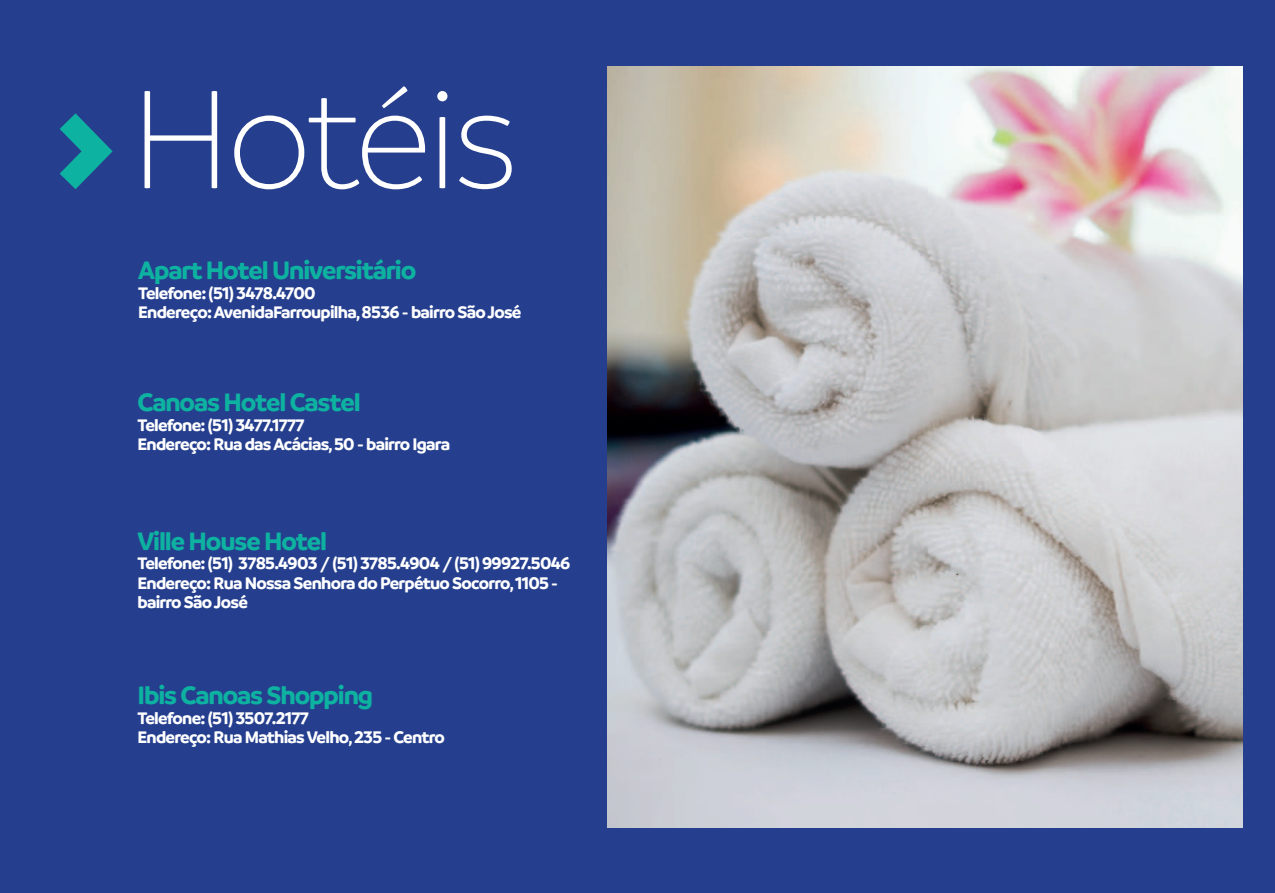
<style>
.page{position:relative;width:1275px;height:893px;background:#fff}
.page>*{position:absolute;margin:0;border:0;box-sizing:border-box;transform-origin:0 0}
.t1{font:300 150px "Branding";letter-spacing:-.04em;color:#fff}
.NOMES{font:700 27px "Branding";letter-spacing:-.04em;color:#0eb2a1}
.NOMES-2{font:700 18px/19.5px "Branding";letter-spacing:-.04em;color:#fff}
</style>
<div class="page">
<div style="left:0;top:0;width:1275px;height:892px;background:#253f8e"></div>
<svg style="left:60px;top:113px;width:53px;height:76px"></svg>
<img style="left:607px;top:66px;width:636px;height:761px">
<p class="t1" style="left:129px;top:63px;width:391px">Hotéis</p>
<p class="NOMES" style="left:138px;top:255px;width:280px">Apart Hotel Universitário</p>
<p class="NOMES-2" style="left:138px;top:283px;width:179px">Telefone: (51) 3478.4700</p>
<p class="NOMES-2" style="left:138px;top:302px;width:385px">Endereço: AvenidaFarroupilha, 8536 - bairro São José</p>
<p class="NOMES" style="left:137px;top:386px;width:225px">Canoas Hotel Castel</p>
<p class="NOMES-2" style="left:137px;top:414px;width:169px">Telefone: (51) 3477.1777</p>
<p class="NOMES-2" style="left:137px;top:434px;width:314px">Endereço: Rua das Acácias, 50 - bairro Igara</p>
<p class="NOMES" style="left:137px;top:525px;width:191px">Ville House Hotel</p>
<p class="NOMES-2" style="left:137px;top:553px;width:434px">Telefone: (51) 3785.4903 / (51) 3785.4904 / (51) 99927.5046</p>
<p class="NOMES-2" style="left:137px;top:573px;width:422px">Endereço: Rua Nossa Senhora do Perpétuo Socorro, 1105 - bairro São José</p>
<p class="NOMES" style="left:137px;top:679px;width:237px">Ibis Canoas Shopping</p>
<p class="NOMES-2" style="left:137px;top:707px;width:173px">Telefone: (51) 3507.2177</p>
<p class="NOMES-2" style="left:137px;top:727px;width:309px">Endereço: Rua Mathias Velho, 235 - Centro</p>
</div>
